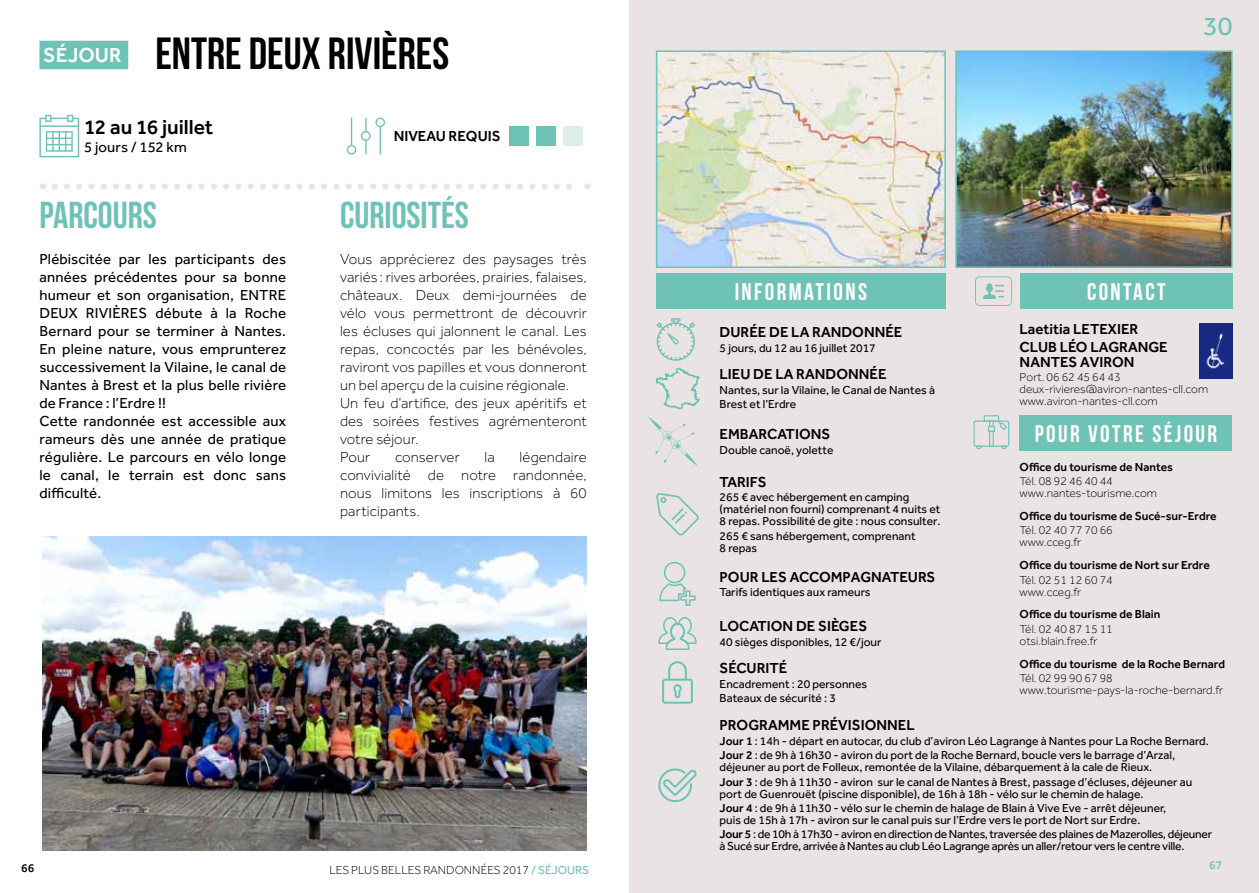
<style>
.page{position:relative;width:1259px;height:893px;background:#fff}
.page>*{position:absolute;margin:0;border:0;box-sizing:border-box;transform-origin:0 0}
.t1{font:45px "Bebas Neue";color:#000}
.t2{font:37.5px "Bebas Neue";color:#6fc2b6}
.t3{font:27px "Effra";color:#6fc2b6}
.t4{font:24px "Bebas Neue";letter-spacing:.1em;color:#fff}
.t5{font:500 21px "Effra";color:#000}
.t6{font:500 21px "Effra";color:#fff}
.t7{font:300 15px/18px "Effra";letter-spacing:.01em;color:#000}
.t8{font:15px/18px "Effra";letter-spacing:.01em;color:#000}
.t9{font:500 15px/15px "Effra";color:#000}
.t10{font:500 15px "Effra";letter-spacing:-.02em;color:#000}
.t11{font:500 15px "Effra";letter-spacing:.08em;color:#000}
.t12{font:12px/14.4px "Effra";color:#000}
.t13{font:300 12px/12px "Effra";color:#000}
.t14{font:12px/14.4px "Effra";letter-spacing:-.02em;color:#000}
.t15{font:500 12px "Effra";color:#000}
.t16{font:500 12px "Effra";color:#6fc2b6}
.s1{font-weight:400;color:#6fc2b6}
.s2{font-weight:500}
</style>
<div class="page">
<div style="left:629px;top:0;width:630px;height:893px;background:#e9e4e3"></div>
<div style="left:39px;top:41px;width:89px;height:28px;background:#6fc2b6"></div>
<svg style="left:55px;top:183px;width:517px;height:6px"></svg>
<svg style="left:975px;top:276px;width:37px;height:30px"></svg>
<img style="left:1199px;top:324px;width:33px;height:55px">
<div style="left:1020px;top:274px;width:212px;height:35px;background:#6fc2b6"></div>
<div style="left:656px;top:274px;width:289px;height:35px;background:#6fc2b6"></div>
<div style="left:1019px;top:415px;width:213px;height:35px;background:#6fc2b6"></div>
<svg style="left:973px;top:415px;width:36px;height:34px"></svg>
<svg style="left:659px;top:561px;width:37px;height:45px"></svg>
<svg style="left:656px;top:493px;width:43px;height:42px"></svg>
<svg style="left:658px;top:768px;width:39px;height:34px"></svg>
<svg style="left:662px;top:661px;width:31px;height:43px"></svg>
<svg style="left:658px;top:617px;width:39px;height:33px"></svg>
<svg style="left:648px;top:416px;width:50px;height:51px"></svg>
<svg style="left:39px;top:115px;width:40px;height:42px"></svg>
<svg style="left:347px;top:118px;width:38px;height:37px"></svg>
<div style="left:509px;top:126px;width:20px;height:20px;background:#6fc2b6"></div>
<div style="left:536px;top:126px;width:20px;height:20px;background:#6fc2b6"></div>
<div style="left:563px;top:126px;width:20px;height:20px;background:#dceeea"></div>
<svg style="left:655px;top:318px;width:45px;height:92px"></svg>
<img style="left:43px;top:536px;width:544px;height:314px">
<img style="left:659px;top:53px;width:284px;height:212px">
<div style="left:656px;top:50px;width:290px;height:218px;border:2px solid #6fc2b6"></div>
<img style="left:958px;top:53px;width:271px;height:212px">
<div style="left:955px;top:50px;width:277px;height:218px;border:2px solid #6fc2b6"></div>
<h3 class="t6" style="left:43px;top:43px;width:80px">SÉJOUR</h3>
<h1 class="t1" style="left:155px;top:29px;width:18px">ENTRE</h1>
<h1 class="t1" style="left:249px;top:29px;width:167px">DEUX RIVIÈRES</h1>
<h3 class="t5" style="left:84px;top:115px;width:131px">12 au 16 juillet</h3>
<p class="t8" style="left:84px;top:138px;width:104px">5 jours / 152 km</p>
<h2 class="t2" style="left:39px;top:194px;width:74px">PARCOURS</h2>
<p class="t8" style="left:39px;top:250px;width:248px">Plébiscitée par les participants des années précédentes pour sa bonne humeur et son organisation, ENTRE<br>DEUX RIVIÈRES débute à la Roche<br>Bernard pour se terminer à Nantes.<br>En pleine nature, vous emprunterez successivement la Vilaine, le canal de<br>Nantes à Brest et la plus belle rivière de France : l’Erdre !!<br>Cette randonnée est accessible aux rameurs dès une année de pratique régulière. Le parcours en vélo longe le canal, le terrain est donc sans difficulté.</p>
<p class="t9" style="left:394px;top:128px;width:108px">Niveau requis</p>
<h2 class="t2" style="left:340px;top:194px;width:130px">CURIOSITÉS</h2>
<p class="t7" style="left:340px;top:250px;width:248px">Vous apprécierez des paysages très variés : rives arborées, prairies, falaises, châteaux. Deux demi-journées de vélo vous permettront de découvrir les écluses qui jalonnent le canal. Les repas, concoctés par les bénévoles, raviront vos papilles et vous donneront un bel aperçu de la cuisine régionale.<br>Un feu d’artifice, des jeux apéritifs et des soirées festives agrémenteront votre séjour.<br>Pour</p>
<p class="t7" style="left:340px;top:448px;width:248px;text-align:justify;text-indent:179px">légendaire convivialité de notre randonnée, nous limitons les inscriptions à 60 participants.</p>
<p class="t7" style="left:395px;top:448px;width:66px">conserver</p>
<p class="t7" style="left:484px;top:448px;width:12px">la</p>
<p class="t15" style="left:21px;top:860px;width:15px">66</p>
<p class="t13" style="left:329px;top:864px;width:261px">Les plus belles randonnées 2017 <span class="s1">/ SÉJOURS</span></p>
<h3 class="t3" style="left:1203px;top:10px;width:31px">30</h3>
<h3 class="t4" style="left:734px;top:279px;width:134px">INFORMATIONS</h3>
<p class="t9" style="left:719px;top:325px;width:21px">duré</p>
<p class="t11" style="left:758px;top:323px;width:106px">e de la randonné</p>
<p class="t9" style="left:894px;top:325px;width:10px">e</p>
<p class="t12" style="left:719px;top:340px;width:158px">5 jours, du 12 au 16 juillet 2017</p>
<p class="t9" style="left:719px;top:366px;width:128px">LIEU de la randonné</p>
<p class="t9" style="left:878px;top:366px;width:10px">e</p>
<p class="t12" style="left:719px;top:382px;width:217px">Nantes, sur la Vilaine, le Canal de Nantes à<br>Brest et l’Erdre</p>
<p class="t9" style="left:719px;top:427px;width:11px">Emb</p>
<p class="t9" style="left:749px;top:427px;width:83px">arcations</p>
<p class="t12" style="left:719px;top:442px;width:115px">Double canoë, yolette</p>
<p class="t9" style="left:719px;top:474px;width:49px">Tarifs</p>
<p class="t12" style="left:719px;top:491px;width:222px;line-height:12px">265 € avec hébergement en camping (matériel non fourni) comprenant 4 nuits et<br>8 repas. Possibilité de gite : nous consulter.</p>
<p class="t12" style="left:719px;top:530px;width:198px;line-height:12px">265 € sans hébergement, comprenant<br>8 repas</p>
<p class="t9" style="left:719px;top:569px;width:11px">Pour</p>
<p class="t10" style="left:761px;top:568px;width:176px">l es accom pagnateurs</p>
<p class="t12" style="left:719px;top:585px;width:152px">Tarifs identiques aux rameurs</p>
<p class="t9" style="left:719px;top:619px;width:149px">Location de sièg es</p>
<p class="t12" style="left:719px;top:634px;width:163px">40 sièges disponibles, 12 €/jour</p>
<p class="t9" style="left:719px;top:660px;width:68px">Sécurité</p>
<p class="t12" style="left:719px;top:676px;width:149px">Encadrement : 20 personnes<br>Bateaux de sécurité : 3</p>
<h3 class="t4" style="left:1087px;top:279px;width:80px">CONTACT</h3>
<p class="t9" style="left:1019px;top:321px;width:71px">Laetitia LETEXIE</p>
<p class="t9" style="left:1129px;top:321px;width:10px">R</p>
<p class="t9" style="left:1019px;top:339px;width:11px">Club</p>
<p class="t9" style="left:1019px;top:339px;width:150px;text-indent:40px">Léo Lagrang e<br>Nantes Aviron</p>
<p class="t13" style="left:1019px;top:371px;width:190px">Port. 06 62 45 64 43 deux-rivieres@aviron-nantes-cll.com www.aviron-nantes-cll.com</p>
<h3 class="t4" style="left:1034px;top:420px;width:184px">POUR VOTRE SÉJOUR</h3>
<p class="t15" style="left:1019px;top:459px;width:155px">Office du tourisme de Nantes</p>
<p class="t13" style="left:1019px;top:475px;width:139px">Tél. 08 92 46 40 44 www.nantes-tourisme.com</p>
<p class="t15" style="left:1019px;top:509px;width:198px">Office du tourisme de Sucé-sur-Erdre</p>
<p class="t13" style="left:1019px;top:524px;width:95px">Tél. 02 40 77 70 66 www.cceg.fr</p>
<p class="t15" style="left:1019px;top:558px;width:192px">Office du tourisme de Nort sur Erdre</p>
<p class="t13" style="left:1019px;top:573px;width:95px">Tél. 02 51 12 60 74 www.cceg.fr</p>
<p class="t15" style="left:1019px;top:607px;width:142px">Office du tourisme de Blain</p>
<p class="t13" style="left:1019px;top:623px;width:95px">Tél. 02 40 87 15 11 otsi.blain.free.fr</p>
<p class="t15" style="left:1019px;top:657px;width:207px">Office du tourisme de la Roche Bernard</p>
<p class="t13" style="left:1019px;top:672px;width:205px">Tél. 02 99 90 67 98 www.tourisme-pays-la-roche-bernard.fr</p>
<p class="t9" style="left:719px;top:718px;width:11px">Progr</p>
<p class="t9" style="left:768px;top:718px;width:109px">amme prévisionn</p>
<p class="t9" style="left:898px;top:718px;width:14px">el</p>
<p class="t12" style="left:719px;top:733px;width:491px"><span class="s2">Jour 1</span> : 14h - départ en autocar, du club d’aviron Léo Lagrange à Nantes pour La Roche Bernard.<br><span class="s2">Jour 2</span> : de 9h à 16h30 - aviron du port de la Roche Bernard, boucle vers le barrage d’Arzal,</p>
<p class="t12" style="left:719px;top:760px;width:474px">déjeuner au port de Folleux, remontée de la Vilaine, débarquement à la cale de Rieux.<br><span class="s2">Jour 3</span> : de 9h à 11h30 - aviron sur le canal de Nantes à Brest, passage d’écluses, déjeuner au</p>
<p class="t12" style="left:719px;top:786px;width:448px">port de Guenrouët (piscine disponible), de 16h à 18h - vélo sur le chemin de halage.<br><span class="s2">Jour 4</span> : de 9h à 11h30 - vélo sur le chemin de halage de Blain à Vive Eve - arrêt déjeuner,</p>
<p class="t14" style="left:719px;top:813px;width:494px">puis de 15h à 17h - aviron sur le canal puis sur l’Erdre vers le port de Nort sur Erdre.<br><span class="s2">Jour 5</span> : de 10h à 17h30 - aviron en direction de Nantes, traversée des plaines de Mazerolles, déjeuner</p>
<p class="t14" style="left:719px;top:839px;width:466px">à Sucé sur Erdre, arrivée à Nantes au club Léo Lagrange après un aller/retour vers le centre ville.</p>
<p class="t16" style="left:1209px;top:858px;width:15px">67</p>
</div>
